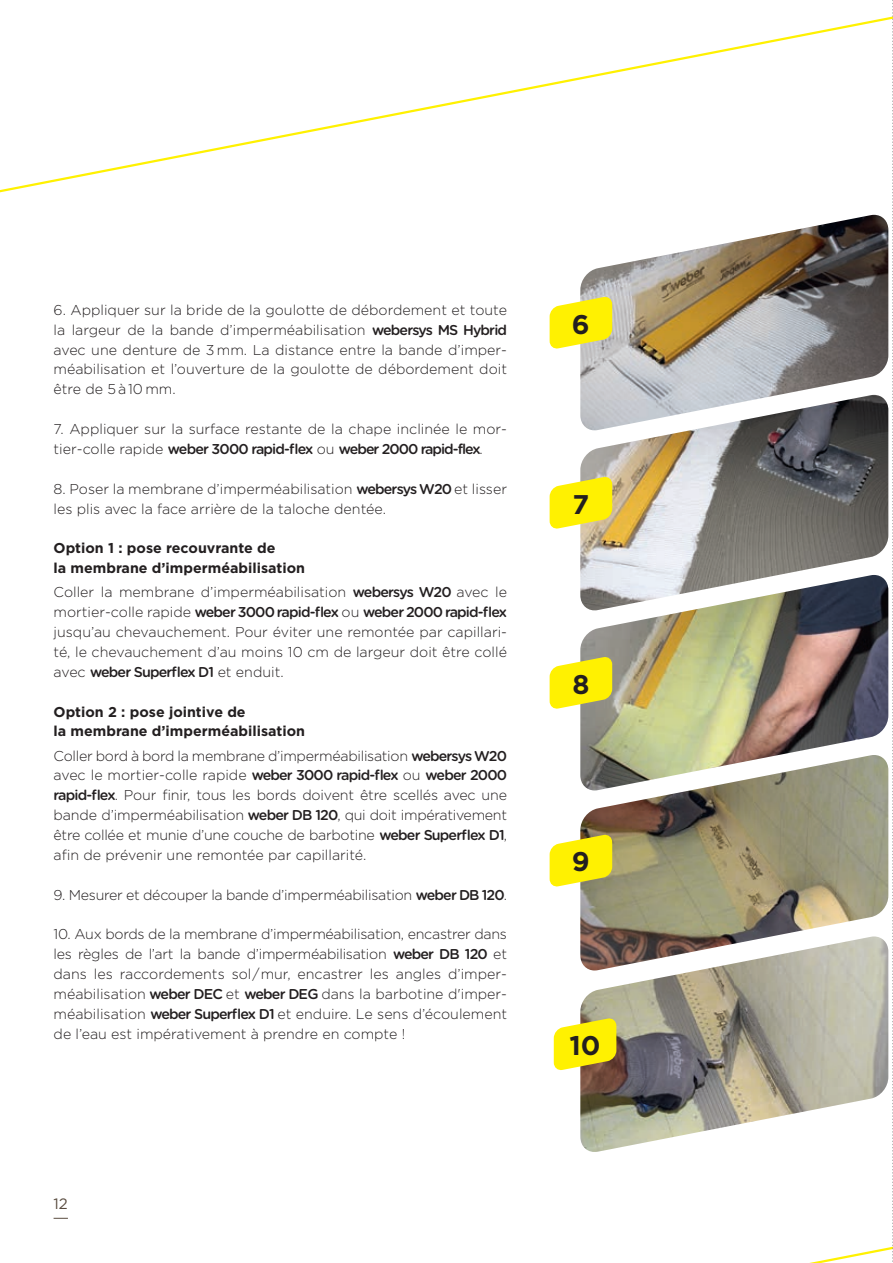
<style>
.page{position:relative;width:893px;height:1263px;background:#fff}
.page>*{position:absolute;margin:0;border:0;box-sizing:border-box;transform-origin:0 0}
.t1{font:700 27px "Gotham";color:#231f20}
.t2{font:15px "Gotham";color:#594b3f}
.t3{font:300 14.25px/20px "Gotham";color:#231f20;text-align:justify}
.t4{font:500 14.25px "Gotham Rounded";letter-spacing:-.06em;color:#231f20}
.t5{font:300 14.25px "Gotham";letter-spacing:-.02em;color:#231f20}
.t6{font:700 14.25px/20px "Gotham";color:#231f20}
.s1{font-family:"Gotham Rounded";font-weight:500}
.s2{font-family:"Gotham";font-weight:300}
</style>
<div class="page">
<img style="left:580px;top:215px;width:308px;height:180px">
<svg style="left:550px;top:295px;width:62px;height:55px;background:#f5eb42"></svg>
<div style="left:570px;top:309px;width:22px;height:27px;background:#fff101"></div>
<img style="left:580px;top:612px;width:308px;height:143px">
<svg style="left:550px;top:655px;width:62px;height:55px;background:#efe536"></svg>
<div style="left:572px;top:672px;width:18px;height:22px;background:#fff101"></div>
<img style="left:580px;top:395px;width:308px;height:217px">
<svg style="left:550px;top:475px;width:62px;height:55px;background:#f6ea40"></svg>
<div style="left:566px;top:490px;width:29px;height:25px;background:#fff101"></div>
<img style="left:580px;top:755px;width:308px;height:181px">
<svg style="left:550px;top:833px;width:62px;height:55px;background:#ece134"></svg>
<div style="left:570px;top:847px;width:22px;height:28px;background:#fff101"></div>
<img style="left:580px;top:936px;width:308px;height:216px">
<svg style="left:554px;top:1017px;width:62px;height:54px;background:#eddf24"></svg>
<svg style="left:54px;top:1218px;width:14px;height:1px"></svg>
<svg style="left:892px;top:0;width:1px;height:1262px"></svg>
<p class="t3" style="left:54px;top:299px;width:455px">6. Appliquer sur la bride de la goulotte de débordement et toute la largeur de la bande d’imperméabilisation <span class="s1">webersys MS Hybrid </span>avec une denture de 3 mm. La distance entre la bande d’imper&shy;méabilisation et l’ouverture de la goulotte de débordement doit être de 5 à 10 mm.</p>
<p class="t3" style="left:54px;top:419px;width:455px">7. Appliquer sur la surface restante de la chape inclinée le mor-</p>
<p class="t4" style="left:54px;top:439px;width:431px"><span class="s2">tier-colle rapide</span> weber 3000 rapid-flex <span class="s2">ou</span> weber 2000 rapid-flex<span class="s2">.</span></p>
<p class="t3" style="left:54px;top:478px;width:455px">8. Poser la membrane d’imperméabilisation <span class="s1">webersys W20</span> et lisser les plis avec la face arrière de la taloche dentée.</p>
<p class="t6" style="left:54px;top:538px;width:253px">Option 1 : pose recouvrante de<br>la membrane d’imperméabilisation</p>
<p class="t3" style="left:54px;top:582px;width:455px">Coller la membrane d’imperméabilisation <span class="s1">webersys W20</span> avec le</p>
<p class="t4" style="left:54px;top:602px;width:455px"><span class="s2">mortier-colle rapide</span> weber 3000 rapid-flex <span class="s2">ou</span> weber 2000 rapid-flex</p>
<p class="t3" style="left:54px;top:622px;width:455px">jusqu’au chevauchement. Pour éviter une remontée par capillari&shy;té, le chevauchement d’au moins 10 cm de largeur doit être collé</p>
<p class="t4" style="left:54px;top:662px;width:232px"><span class="s2">avec</span> weber Superflex D1 <span class="s2">et enduit.</span></p>
<p class="t6" style="left:54px;top:701px;width:253px">Option 2 : pose jointive de<br>la membrane d’imperméabilisation</p>
<p class="t5" style="left:54px;top:746px;width:455px">Coller bord à bord la membrane d’imperméabilisation <span class="s1">webersys W20</span></p>
<p class="t4" style="left:54px;top:765px;width:455px"><span class="s2">avec le mortier-colle rapide</span> weber 3000 rapid-flex <span class="s2">ou</span> weber 2000</p>
<p class="t3" style="left:54px;top:785px;width:455px"><span class="s1">rapid-flex</span>. Pour finir, tous les bords doivent être scellés avec une bande d’imperméabilisation <span class="s1">weber DB 120</span>, qui doit impérativement être collée et munie d’une couche de barbotine <span class="s1">weber Superflex D1</span>, afin de prévenir une remontée par capillarité.</p>
<p class="t5" style="left:54px;top:886px;width:455px">9. Mesurer et découper la bande d’imperméabilisation <span class="s1">weber DB 120</span>.</p>
<p class="t3" style="left:54px;top:924px;width:455px">10. Aux bords de la membrane d’imperméabilisation, encastrer dans les règles de l’art la bande d’imperméabilisation <span class="s1">weber DB 120</span> et dans les raccordements sol / mur, encastrer les angles d’imper&shy;méabilisation <span class="s1">weber DEC</span> et <span class="s1">weber DEG</span> dans la barbotine d'imper&shy;méabilisation <span class="s1">weber Superflex D1</span> et enduire. Le sens d’écoulement de l’eau est impérativement à prendre en compte !</p>
<p class="t2" style="left:54px;top:1194px;width:16px">12</p>
<h1 class="t1" style="left:572px;top:306px;width:19px">6</h1>
<h1 class="t1" style="left:573px;top:486px;width:18px">7</h1>
<h1 class="t1" style="left:572px;top:666px;width:19px">8</h1>
<h1 class="t1" style="left:572px;top:844px;width:19px">9</h1>
<h1 class="t1" style="left:569px;top:1027px;width:33px">10</h1>
</div>
